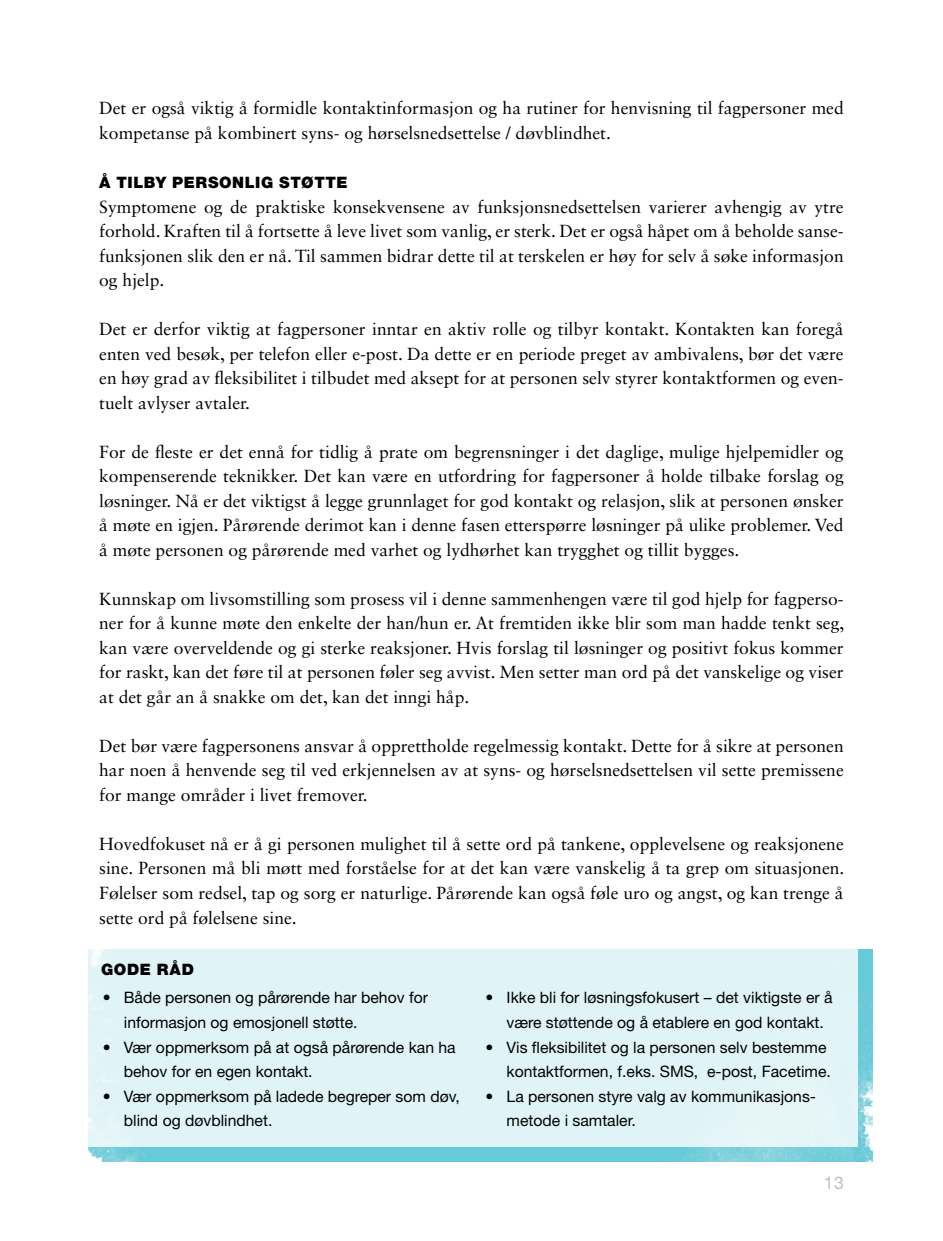
<style>
.page{position:relative;width:943px;height:1241px;background:#fff}
.page>*{position:absolute;margin:0;border:0;box-sizing:border-box;transform-origin:0 0}
.t1{font:17.5px/24.5px "Sabon LT Std";color:#000;text-align:justify}
.t2{font:17.5px "Helvetica Neue LT Std";color:#bcbec0}
.t3{font:15.75px/24.5px "Helvetica Neue LT Std";color:#000}
.t4{font:900 15.75px "Helvetica Neue LT Std";letter-spacing:.04em;color:#000}
</style>
<div class="page">
<img style="left:88px;top:949px;width:784px;height:212px">
<div style="left:88px;top:949px;width:769px;height:197px;background:#e0f4f7"></div>
<p class="t1" style="left:99px;top:96px;width:746px">Det er også viktig å formidle kontaktinformasjon og ha rutiner for henvisning til fagpersoner med kompetanse på kombinert syns- og hørselsnedsettelse / døvblindhet.</p>
<p class="t4" style="left:99px;top:173px;width:248px">Å TILBY PERSONLIG STØTTE</p>
<p class="t1" style="left:99px;top:194px;width:746px">Symptomene og de praktiske konsekvensene av funksjonsnedsettelsen varierer avhengig av ytre forhold. Kraften til å fortsette å leve livet som vanlig, er sterk. Det er også håpet om å beholde sanse&shy;funksjonen slik den er nå. Til sammen bidrar dette til at terskelen er høy for selv å søke informasjon og hjelp.</p>
<p class="t1" style="left:99px;top:316px;width:746px">Det er derfor viktig at fagpersoner inntar en aktiv rolle og tilbyr kontakt. Kontakten kan foregå enten ved besøk, per telefon eller e-post. Da dette er en periode preget av ambivalens, bør det være en høy grad av fleksibilitet i tilbudet med aksept for at personen selv styrer kontaktformen og even&shy;tuelt avlyser avtaler.</p>
<p class="t1" style="left:99px;top:439px;width:746px">For de fleste er det ennå for tidlig å prate om begrensninger i det daglige, mulige hjelpemidler og kompenserende teknikker. Det kan være en utfordring for fagpersoner å holde tilbake forslag og løsninger. Nå er det viktigst å legge grunnlaget for god kontakt og relasjon, slik at personen ønsker å møte en igjen. Pårørende derimot kan i denne fasen etterspørre løsninger på ulike problemer. Ved å møte personen og pårørende med varhet og lydhørhet kan trygghet og tillit bygges.</p>
<p class="t1" style="left:99px;top:586px;width:746px">Kunnskap om livsomstilling som prosess vil i denne sammenhengen være til god hjelp for fagperso&shy;ner for å kunne møte den enkelte der han/hun er. At fremtiden ikke blir som man hadde tenkt seg, kan være overveldende og gi sterke reaksjoner. Hvis forslag til løsninger og positivt fokus kommer for raskt, kan det føre til at personen føler seg avvist. Men setter man ord på det vanskelige og viser at det går an å snakke om det, kan det inngi håp.</p>
<p class="t1" style="left:99px;top:733px;width:746px">Det bør være fagpersonens ansvar å opprettholde regelmessig kontakt. Dette for å sikre at personen har noen å henvende seg til ved erkjennelsen av at syns- og hørselsnedsettelsen vil sette premissene for mange områder i livet fremover.</p>
<p class="t1" style="left:99px;top:831px;width:746px">Hovedfokuset nå er å gi personen mulighet til å sette ord på tankene, opplevelsene og reaksjonene sine. Personen må bli møtt med forståelse for at det kan være vanskelig å ta grep om situasjonen.<br>Følelser som redsel, tap og sorg er naturlige. Pårørende kan også føle uro og angst, og kan trenge å sette ord på følelsene sine.</p>
<p class="t4" style="left:101px;top:959px;width:93px">GODE RÅD</p>
<p class="t3" style="left:124px;top:985px;width:305px;text-indent:-21px">• Både personen og pårørende har behov for informasjon og emosjonell støtte.</p>
<p class="t3" style="left:124px;top:1034px;width:333px;text-indent:-21px">• Vær oppmerksom på at også pårørende kan ha behov for en egen kontakt.</p>
<p class="t3" style="left:124px;top:1083px;width:337px;text-indent:-21px">• Vær oppmerksom på ladede begreper som døv, blind og døvblindhet.</p>
<p class="t3" style="left:506px;top:985px;width:327px;text-indent:-21px">• Ikke bli for løsningsfokusert – det viktigste er å være støttende og å etablere en god kontakt.</p>
<p class="t3" style="left:485px;top:1034px;width:347px;text-align:right">• Vis fleksibilitet og la personen selv bestemme kontaktformen, f.eks. SMS, e-post, Facetime.</p>
<p class="t3" style="left:506px;top:1083px;width:311px;text-indent:-21px">• La personen styre valg av kommunikasjons&shy;metode i samtaler.</p>
<p class="t2" style="left:823px;top:1172px;width:21px">13</p>
</div>
